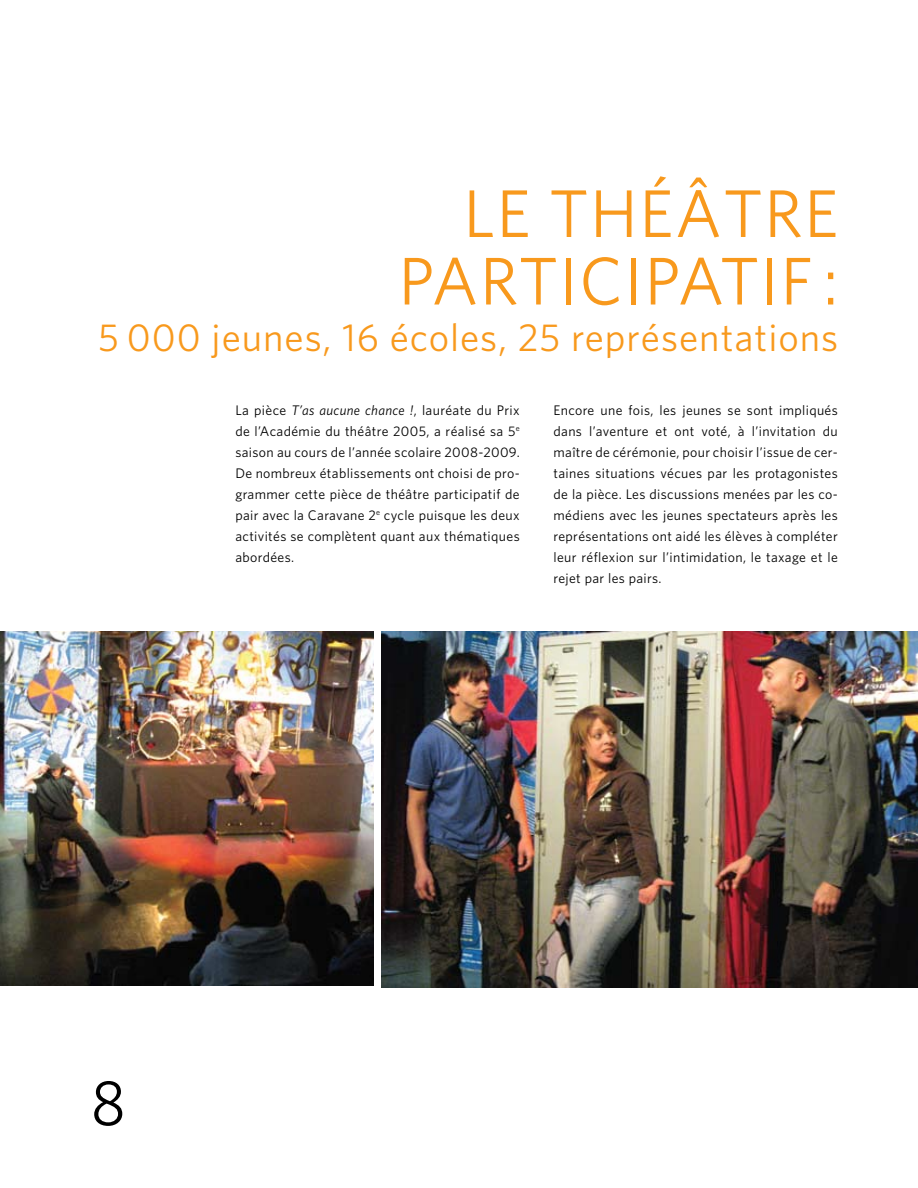
<style>
.page{position:relative;width:918px;height:1188px;background:#fff}
.page>*{position:absolute;margin:0;border:0;box-sizing:border-box;transform-origin:0 0}
.t1{font:67.5px/67.5px "Whitney HTF";letter-spacing:.025em;color:#f8991d;text-align:right}
.t2{font:63.6px "Whitney HTF Book SC";color:#000}
.t3{font:39px "Whitney HTF";letter-spacing:.025em;color:#f8991d}
.t4{font:13.8px/21px "Whitney HTF";letter-spacing:.025em;color:#000;text-align:justify}
.s1{font-style:italic}
</style>
<div class="page">
<img style="left:0;top:632px;width:374px;height:353px">
<img style="left:381px;top:632px;width:537px;height:356px">
<h1 class="t1" style="left:399px;top:178px;width:441px">LE THÉÂTRE<br>PARTICIPATIF :</h1>
<h3 class="t3" style="left:98px;top:314px;width:742px">5 000 jeunes, 16 écoles, 25 représentations</h3>
<p class="t4" style="left:235px;top:400px;width:286px">La pièce <span class="s1">T’as aucune chance !</span>, lauréate du Prix de l’Académie du théâtre 2005, a réalisé sa 5<sup>e </sup>saison au cours de l’année scolaire 2008-2009.<br>De nombreux établissements ont choisi de pro&shy;grammer cette pièce de théâtre participatif de pair avec la Caravane 2<sup>e</sup> cycle puisque les deux activités se complètent quant aux thématiques abordées.</p>
<p class="t4" style="left:554px;top:400px;width:286px">Encore une fois, les jeunes se sont impliqués dans l’aventure et ont voté, à l’invitation du maître de cérémonie, pour choisir l’issue de cer&shy;taines situations vécues par les protagonistes de la pièce. Les discussions menées par les co&shy;médiens avec les jeunes spectateurs après les représentations ont aidé les élèves à compléter leur réflexion sur l’intimidation, le taxage et le rejet par les pairs.</p>
<h2 class="t2" style="left:91px;top:1066px;width:36px">8</h2>
</div>
